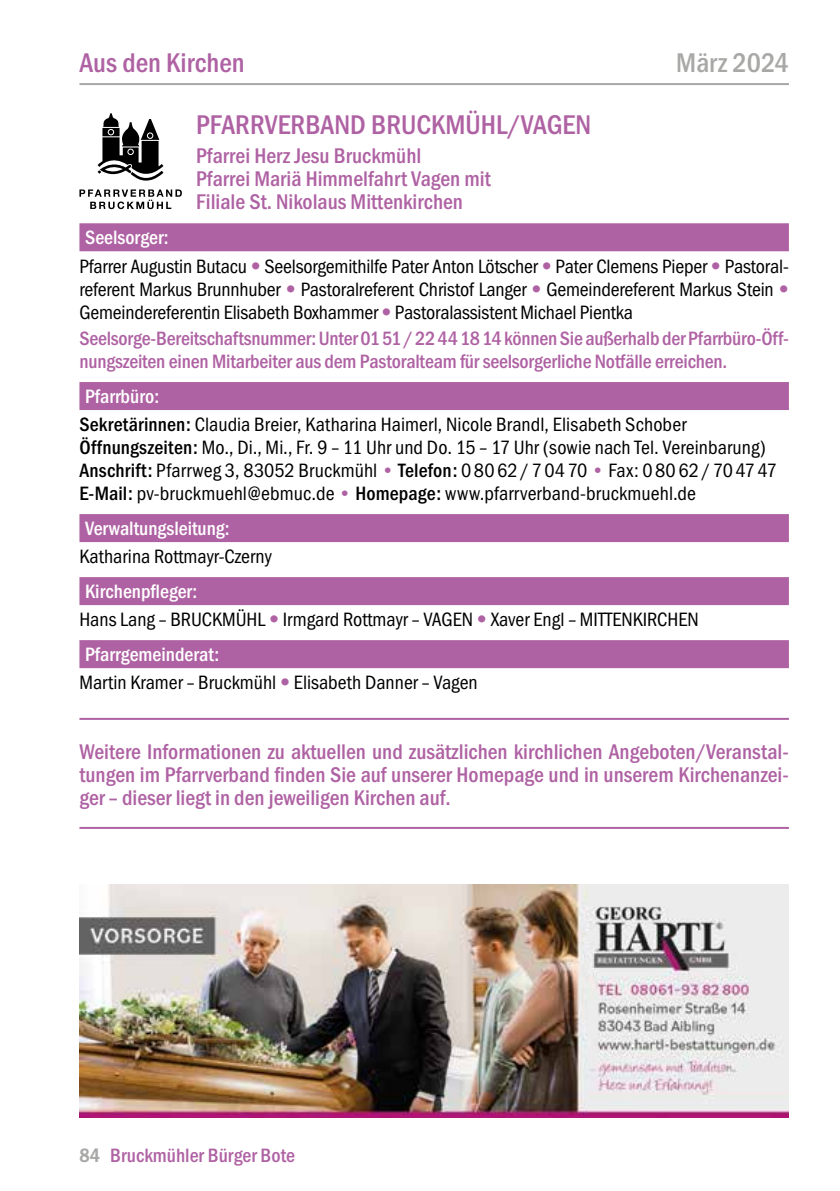
<style>
.page{position:relative;width:840px;height:1191px;background:#fff}
.page>*{position:absolute;margin:0;border:0;box-sizing:border-box;transform-origin:0 0}
.t1{font:700 28px "Franklin Gothic Cond";color:#af62a3}
.t2{font:700 28px "Franklin Gothic Cond";color:#a8a8a7}
.t3{font:700 22px/23px "Franklin Gothic Cond";color:#af62a3}
.t4{font:20px/28.6px "Franklin Gothic Cond";color:#000}
.t5{font:700 20px/23px "Franklin Gothic Cond";letter-spacing:-.01em;color:#af62a3}
.t6{font:700 20px "Franklin Gothic Cond";color:#fff}
.s1{font-weight:700;color:#fff}
.s2{font-family:"Helvetica Neue";color:#af62a3}
.s3{font-weight:700}
.s4{color:#af62a3}
.s5{font-weight:800;color:#a8a8a7}
</style>
<div class="page">
<hr style="left:79px;top:83px;width:709px;height:2px;background:#a8a8a7">
<div style="left:79px;top:223px;width:709px;height:28px;background:#af62a3"></div>
<div style="left:79px;top:382px;width:709px;height:28px;background:#af62a3"></div>
<div style="left:79px;top:514px;width:709px;height:28px;background:#af62a3"></div>
<div style="left:79px;top:577px;width:709px;height:28px;background:#af62a3"></div>
<div style="left:79px;top:640px;width:709px;height:28px;background:#af62a3"></div>
<svg style="left:79px;top:189px;width:103px;height:20px"></svg>
<svg style="left:97px;top:113px;width:66px;height:68px"></svg>
<hr style="left:79px;top:827px;width:709px;height:2px;background:#af62a3">
<hr style="left:79px;top:718px;width:709px;height:2px;background:#af62a3">
<img style="left:80px;top:885px;width:708px;height:232px">
<h1 class="t1" style="left:79px;top:47px;width:167px">Aus den Kirchen</h1>
<h1 class="t1" style="left:196px;top:109px;width:396px">PFARRVERBAND BRUCKMÜHL/VAGEN</h1>
<p class="t3" style="left:196px;top:144px;width:296px">Pfarrei Herz Jesu Bruckmühl<br>Pfarrei Mariä Himmelfahrt Vagen mit<br>Filiale St. Nikolaus Mittenkirchen</p>
<h1 class="t2" style="left:676px;top:47px;width:114px">März 2024</h1>
<p class="t4" style="left:79px;top:223px;width:710px"><span class="s1">Seelsorger:<br></span>Pfarrer Augustin Butacu <span class="s2">•</span> Seelsorgemithilfe Pater Anton Lötscher <span class="s2">•</span> Pater Clemens Pieper <span class="s2">•</span> Pastoral-</p>
<p class="t4" style="left:79px;top:278px;width:710px;line-height:23px">referent Markus Brunnhuber <span class="s2">•</span> Pastoralreferent Christof Langer <span class="s2">•</span> Gemeindereferent Markus Stein <span class="s2">•<br></span>Gemeindereferentin Elisabeth Boxhammer <span class="s2">•</span> Pastoralassistent Michael Pientka</p>
<p class="t5" style="left:79px;top:327px;width:710px">Seelsorge-Bereitschaftsnummer: Unter 0151/22441814 können Sie außerhalb der Pfarrbüro-Öff&shy;nungszeiten einen Mitarbeiter aus dem Pastoralteam für seelsorgerliche Notfälle erreichen.</p>
<p class="t4" style="left:79px;top:382px;width:608px"><span class="s1">Pfarrbüro:<br></span><span class="s3">Sekretärinnen:</span> Claudia Breier, Katharina Haimerl, Nicole Brandl, Elisabeth Schober</p>
<p class="t4" style="left:79px;top:436px;width:698px;line-height:23px"><span class="s3">Öffnungszeiten:</span> Mo., Di., Mi., Fr. 9 – 11 Uhr und Do. 15 – 17 Uhr (sowie nach Tel. Vereinbarung)<br><span class="s3">Anschrift:</span> Pfarrweg 3, 83052 Bruckmühl <span class="s4">•</span> <span class="s3">Telefon:</span> 08062/70470 <span class="s4">•</span> Fax: 08062/704747<br><span class="s3">E-Mail:</span> pv-bruckmuehl@ebmuc.de <span class="s4">•</span> <span class="s3">Homepage:</span> www.pfarrverband-bruckmuehl.de</p>
<p class="t6" style="left:85px;top:517px;width:146px">Verwaltungsleitung:</p>
<p class="t4" style="left:79px;top:542px;width:194px">Katharina Rottmayr-Czerny</p>
<p class="t4" style="left:79px;top:577px;width:620px"><span class="s1">Kirchenpfleger:<br></span>Hans Lang – BRUCKMÜHL <span class="s2">•</span> Irmgard Rottmayr – VAGEN <span class="s2">•</span> Xaver Engl – MITTENKIRCHEN</p>
<p class="t4" style="left:79px;top:640px;width:399px"><span class="s1">Pfarrgemeinderat:<br></span>Martin Kramer – Bruckmühl <span class="s2">•</span> Elisabeth Danner – Vagen</p>
<p class="t3" style="left:79px;top:740px;width:710px;text-align:justify">Weitere Informationen zu aktuellen und zusätzlichen kirchlichen Angeboten/Veranstal&shy;tungen im Pfarrverband finden Sie auf unserer Homepage und in unserem Kirchenanzei&shy;ger – dieser liegt in den jeweiligen Kirchen auf.</p>
<p class="t5" style="left:79px;top:1143px;width:217px"><span class="s5">84</span> Bruckmühler Bürger Bote</p>
</div>
